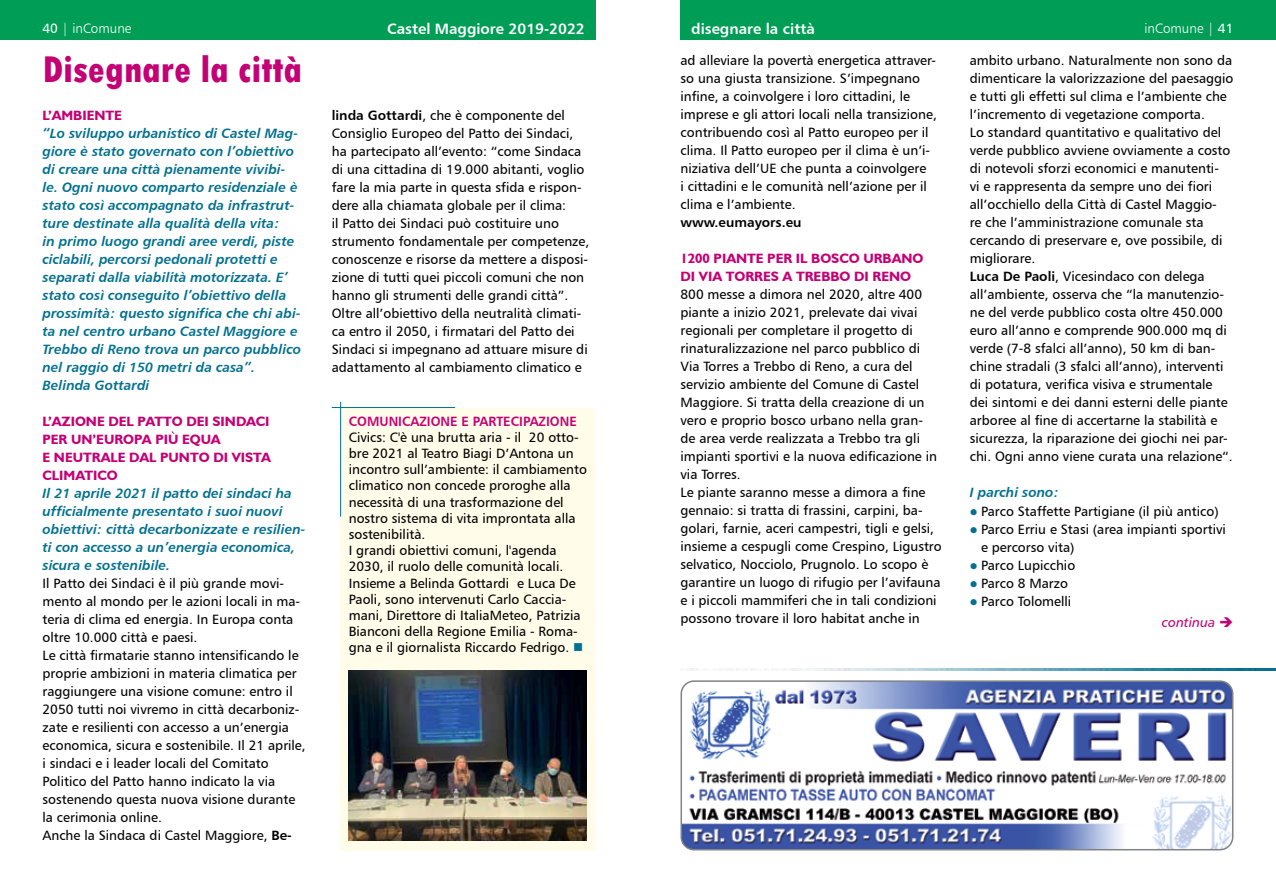
<style>
.page{position:relative;width:1276px;height:893px;background:#fff}
.page>*{position:absolute;margin:0;border:0;box-sizing:border-box;transform-origin:0 0}
.t1{font:800 condensed 39px "Tw Cen";color:#c40075}
.t2{font:15px "Humanist 777 BT Bold B";color:#fff}
.t3{font:13.5px/18px "Humanist 777 BT Roman B";color:#000}
.t4{font:13.5px/18px "Humanist 777 BT Bold Italic B";color:#00708f}
.t5{font:700 13.5px/18px "Humanist 521 BT";color:#c40075}
.t6{font:13.5px "Humanist 777 BT Bold B";color:#c40075}
.t7{font:13.5px "Humanist 777 BT Light B";color:#fff}
.t8{font:13.5px "Humanist 777 BT Bold B";color:#000}
.t9{font:13.5px "Humanist 777 BT Italic B";color:#c40075}
.s1{font-family:"Humanist 777 BT Roman B"}
.s2{font-family:"Humanist 777 BT Bold B"}
.s3{color:#00708f}
</style>
<div class="page">
<img style="left:689px;top:669px;width:587px;height:2px">
<img style="left:683px;top:683px;width:549px;height:167px">
<div style="left:680px;top:680px;width:553px;height:170px;border:2px solid #808285;border-radius:13px"></div>
<div style="left:680px;top:0;width:596px;height:39px;background:#009d57"></div>
<div style="left:0;top:0;width:595px;height:39px;background:#009d57"></div>
<div style="left:340px;top:408px;width:255px;height:442px;background:#fffde9"></div>
<hr style="left:340px;top:402px;width:1px;height:115px;background:#00708f">
<hr style="left:332px;top:407px;width:123px;height:1px;background:#00708f">
<img style="left:349px;top:671px;width:238px;height:170px">
<p class="t7" style="left:43px;top:20px;width:90px"><span class="s1">40</span> | inComune</p>
<p class="t7" style="left:1144px;top:20px;width:90px">inComune | <span class="s1">41</span></p>
<h1 class="t1" style="left:43px;top:47px;width:261px">Disegnare la città</h1>
<p class="t3" style="left:332px;top:106px;width:259px"><span class="s2">linda Gottardi</span>, che è componente del Consiglio Europeo del Patto dei Sindaci, ha partecipato all’evento: “come Sindaca di una cittadina di 19.000 abitanti, voglio fare la mia parte in questa sfida e rispon&shy;dere alla chiamata globale per il clima:<br>il Patto dei Sindaci può costituire uno strumento fondamentale per competenze, conoscenze e risorse da mettere a disposi&shy;zione di tutti quei piccoli comuni che non hanno gli strumenti delle grandi città”.<br>Oltre all’obiettivo della neutralità climati&shy;ca entro il 2050, i firmatari del Patto dei Sindaci si impegnano ad attuare misure di adattamento al cambiamento climatico e</p>
<p class="t2" style="left:387px;top:19px;width:199px">Castel Maggiore 2019-2022</p>
<p class="t2" style="left:691px;top:19px;width:125px">disegnare la città</p>
<p class="t3" style="left:969px;top:51px;width:265px">ambito urbano. Naturalmente non sono da dimenticare la valorizzazione del paesaggio e tutti gli effetti sul clima e l’ambiente che l’incremento di vegetazione comporta.<br>Lo standard quantitativo e qualitativo del verde pubblico avviene ovviamente a costo di notevoli sforzi economici e manutenti-<br>vi e rappresenta da sempre uno dei fiori all’occhiello della Città di Castel Maggio-<br>re che l’amministrazione comunale sta cercando di preservare e, ove possibile, di migliorare.<br><span class="s2">Luca De Paoli</span>, Vicesindaco con delega all’ambiente, osserva che “la manutenzio&shy;ne del verde pubblico costa oltre 450.000 euro all’anno e comprende 900.000 mq di verde (7-8 sfalci all’anno), 50 km di ban&shy;chine stradali (3 sfalci all’anno), interventi di potatura, verifica visiva e strumentale dei sintomi e dei danni esterni delle piante arboree al fine di accertarne la stabilità e sicurezza, la riparazione dei giochi nei par&shy;chi. Ogni anno viene curata una relazione“.</p>
<p class="t4" style="left:969px;top:483px;width:91px">I parchi sono:</p>
<p class="t3" style="left:969px;top:502px;width:250px"><span class="s3">●</span> Parco Staffette Partigiane (il più antico)</p>
<p class="t3" style="left:981px;top:520px;width:246px;text-indent:-11px"><span class="s3">●</span> Parco Erriu e Stasi (area impianti sportivi e percorso vita)</p>
<p class="t3" style="left:969px;top:556px;width:107px"><span class="s3">●</span> Parco Lupicchio</p>
<p class="t3" style="left:969px;top:574px;width:100px"><span class="s3">●</span> Parco 8 Marzo</p>
<p class="t3" style="left:969px;top:592px;width:103px"><span class="s3">●</span> Parco Tolomelli</p>
<p class="t9" style="left:1162px;top:614px;width:73px">continua ➔</p>
<p class="t3" style="left:680px;top:51px;width:258px">ad alleviare la povertà energetica attraver&shy;so una giusta transizione. S’impegnano infine, a coinvolgere i loro cittadini, le imprese e gli attori locali nella transizione, contribuendo così al Patto europeo per il clima. Il Patto europeo per il clima è un’i&shy;niziativa dell’UE che punta a coinvolgere<br>i cittadini e le comunità nell’azione per il clima e l’ambiente.</p>
<p class="t8" style="left:680px;top:214px;width:123px">www.eumayors.eu</p>
<p class="t5" style="left:680px;top:249px;width:244px">1200 PIANTE PER IL BOSCO URBANO<br>DI VIA TORRES A TREBBO DI RENO</p>
<p class="t3" style="left:680px;top:285px;width:263px">800 messe a dimora nel 2020, altre 400 piante a inizio 2021, prelevate dai vivai regionali per completare il progetto di rinaturalizzazione nel parco pubblico di Via Torres a Trebbo di Reno, a cura del servizio ambiente del Comune di Castel Maggiore. Si tratta della creazione di un vero e proprio bosco urbano nella gran-<br>de area verde realizzata a Trebbo tra gli impianti sportivi e la nuova edificazione in via Torres.<br>Le piante saranno messe a dimora a fine gennaio: si tratta di frassini, carpini, ba&shy;golari, farnie, aceri campestri, tigli e gelsi, insieme a cespugli come Crespino, Ligustro selvatico, Nocciolo, Prugnolo. Lo scopo è garantire un luogo di rifugio per l’avifauna e i piccoli mammiferi che in tali condizioni possono trovare il loro habitat anche in</p>
<p class="t5" style="left:43px;top:106px;width:81px">L’AMBIENTE</p>
<p class="t4" style="left:43px;top:124px;width:260px">“Lo sviluppo urbanistico di Castel Mag&shy;giore è stato governato con l’obiettivo di creare una città pienamente vivibi&shy;le. Ogni nuovo comparto residenziale è stato così accompagnato da infrastrut&shy;ture destinate alla qualità della vita:<br>in primo luogo grandi aree verdi, piste ciclabili, percorsi pedonali protetti e separati dalla viabilità motorizzata. E’ stato così conseguito l’obiettivo della prossimità: questo significa che chi abi&shy;ta nel centro urbano Castel Maggiore e Trebbo di Reno trova un parco pubblico nel raggio di 150 metri da casa”.<br>Belinda Gottardi</p>
<p class="t5" style="left:43px;top:412px;width:230px">L’AZIONE DEL PATTO DEI SINDACI<br>PER UN’EUROPA PIÙ EQUA<br>E NEUTRALE DAL PUNTO DI VISTA<br>CLIMATICO</p>
<p class="t4" style="left:43px;top:484px;width:264px">Il 21 aprile 2021 il patto dei sindaci ha ufficialmente presentato i suoi nuovi obiettivi: città decarbonizzate e resilien&shy;ti con accesso a un’energia economica, sicura e sostenibile.</p>
<p class="t3" style="left:43px;top:574px;width:265px">Il Patto dei Sindaci è il più grande movi&shy;mento al mondo per le azioni locali in ma&shy;teria di clima ed energia. In Europa conta oltre 10.000 città e paesi.<br>Le città firmatarie stanno intensificando le proprie ambizioni in materia climatica per raggiungere una visione comune: entro il 2050 tutti noi vivremo in città decarboniz&shy;zate e resilienti con accesso a un’energia economica, sicura e sostenibile. Il 21 aprile, i sindaci e i leader locali del Comitato Politico del Patto hanno indicato la via sostenendo questa nuova visione durante la cerimonia online.<br>Anche la Sindaca di Castel Maggiore, <span class="s2">Be-</span></p>
<p class="t6" style="left:349px;top:412px;width:229px">COMUNICAZIONE E PARTECIPAZIONE</p>
<p class="t3" style="left:349px;top:429px;width:240px;line-height:16.2px">Civics: C'è una brutta aria - il 20 otto&shy;bre 2021 al Teatro Biagi D’Antona un incontro sull’ambiente: il cambiamento climatico non concede proroghe alla necessità di una trasformazione del nostro sistema di vita improntata alla sostenibilità.<br>I grandi obiettivi comuni, l'agenda 2030, il ruolo delle comunità locali.<br>Insieme a Belinda Gottardi e Luca De Paoli, sono intervenuti Carlo Caccia&shy;mani, Direttore di ItaliaMeteo, Patrizia Bianconi della Regione Emilia - Roma&shy;gna e il giornalista Riccardo Fedrigo. <span class="s3">■</span></p>
</div>
